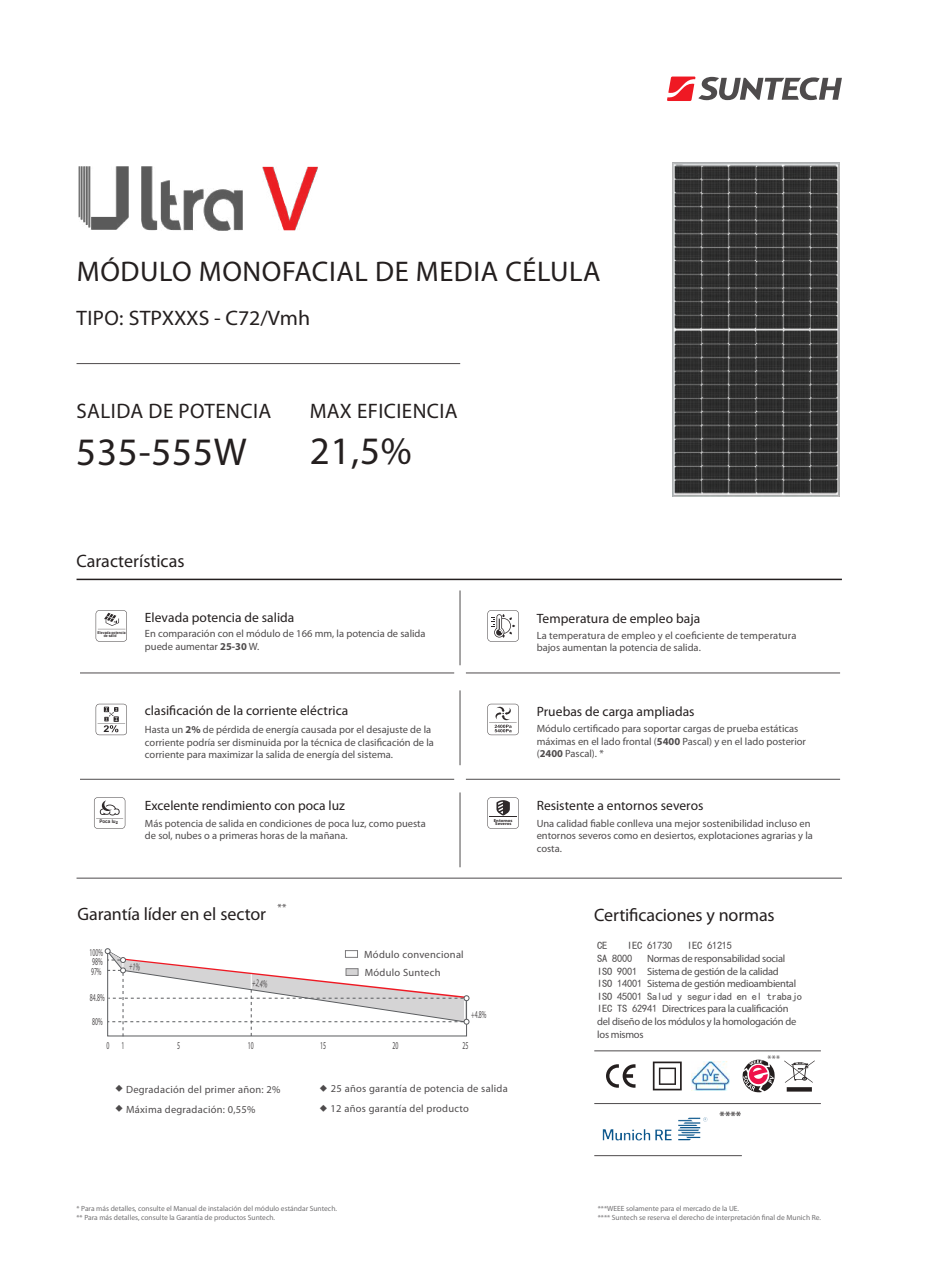
<style>
.page{position:relative;width:944px;height:1263px;background:#fff}
.page>*{position:absolute;margin:0;border:0;box-sizing:border-box;transform-origin:0 0}
.t1{font:39px "Myriad Pro";letter-spacing:.02em;color:#241f1f}
.t2{font:28.5px "Myriad Pro";letter-spacing:.02em;color:#241f1f}
.t3{font:21px "Myriad Pro";letter-spacing:.02em;color:#241f1f}
.t4{font:21px "Myriad Pro";color:#241f1f}
.t5{font:18px "Myriad Pro";letter-spacing:-.005em;color:#241f1f}
.t6{font:13.5px "Myriad Pro";color:#241f1f}
.t7{font:10.5px/12.6px "Myriad Pro";color:#4e4b4c}
.t8{font:10.5px/12.6px "Myriad Pro";letter-spacing:-.025em;color:#4e4b4c}
.t9{font:10.5px/18px "Myriad Pro";letter-spacing:.025em;color:#4e4b4c}
.t10{font:10.5px "Sim Hei";letter-spacing:-.025em;color:#4e4b4c}
.t11{font:10.5px/8.9px "Myriad Pro";color:#4e4b4c;scale:.56 1}
.t12{font:9.6px "Myriad Pro";color:#4e4b4c}
.t13{font:7.5px "Myriad Pro";color:#717072}
.t14{font:700 4.95px "Arial";color:#2e292a;scale:.94 1}
.t15{font:700 4.35px/3.8px "Myriad Pro";color:#2e292a;text-align:center;scale:1.07 1}
.t16{font:700 3.9px/3.6px "Arial";color:#2e292a;scale:.88 1}
.s1{font-weight:700}
.s2{font-family:"Sim Hei"}
</style>
<div class="page">
<svg style="left:667px;top:77px;width:175px;height:24px"></svg>
<hr style="left:594px;top:1050px;width:227px;height:1px;background:#4e4b4c">
<svg style="left:784px;top:1060px;width:31px;height:31px"></svg>
<svg style="left:743px;top:1060px;width:32px;height:32px"></svg>
<img style="left:692px;top:1061px;width:38px;height:29px">
<svg style="left:653px;top:1061px;width:29px;height:29px"></svg>
<svg style="left:606px;top:1064px;width:29px;height:24px"></svg>
<hr style="left:594px;top:1103px;width:227px;height:1px;background:#4e4b4c">
<img style="left:602px;top:1117px;width:106px;height:24px">
<hr style="left:594px;top:1155px;width:148px;height:1px;background:#4e4b4c">
<hr style="left:77px;top:363px;width:383px;height:1px;background:#4e4b4c">
<hr style="left:77px;top:579px;width:765px;height:1px;background:#241f1f">
<svg style="left:96px;top:610px;width:31px;height:32px"></svg>
<svg style="left:96px;top:704px;width:31px;height:31px"></svg>
<svg style="left:94px;top:797px;width:31px;height:32px"></svg>
<svg style="left:487px;top:797px;width:32px;height:32px"></svg>
<hr style="left:460px;top:590px;width:1px;height:75px;background:#4e4b4c">
<hr style="left:80px;top:673px;width:374px;height:1px;background:#4e4b4c">
<hr style="left:80px;top:779px;width:374px;height:1px;background:#4e4b4c">
<hr style="left:77px;top:878px;width:765px;height:1px;background:#4e4b4c">
<hr style="left:466px;top:673px;width:374px;height:1px;background:#4e4b4c">
<hr style="left:460px;top:690px;width:1px;height:75px;background:#4e4b4c">
<hr style="left:460px;top:792px;width:1px;height:75px;background:#4e4b4c">
<hr style="left:466px;top:779px;width:374px;height:1px;background:#4e4b4c">
<svg style="left:487px;top:610px;width:32px;height:32px"></svg>
<img style="left:78px;top:166px;width:240px;height:65px">
<svg style="left:487px;top:704px;width:32px;height:31px"></svg>
<img style="left:673px;top:163px;width:167px;height:334px">
<svg style="left:104px;top:948px;width:366px;height:89px"></svg>
<h2 class="t2" style="left:77px;top:254px;width:525px">MÓDULO MONOFACIAL DE MEDIA CÉLULA</h2>
<h3 class="t4" style="left:77px;top:305px;width:235px">TIPO: STPXXXS - C72/Vmh</h3>
<h3 class="t3" style="left:77px;top:398px;width:196px">SALIDA DE POTENCIA</h3>
<h3 class="t3" style="left:310px;top:398px;width:150px">MAX EFICIENCIA</h3>
<h1 class="t1" style="left:76px;top:428px;width:172px">535-555W</h1>
<h1 class="t1" style="left:310px;top:427px;width:104px">21,5%</h1>
<h3 class="t5" style="left:77px;top:550px;width:109px">Características</h3>
<p class="t6" style="left:145px;top:609px;width:151px">Elevada potencia de salida</p>
<p class="t6" style="left:537px;top:610px;width:165px">Temperatura de empleo baja</p>
<p class="t16" style="left:104px;top:631px;width:26px;text-indent:-6px">Elevada potencia de salid</p>
<p class="t7" style="left:145px;top:627px;width:282px">En comparación con el módulo de 166 mm, la potencia de salida puede aumentar <span class="s1">25-30</span> W.</p>
<p class="t7" style="left:537px;top:628px;width:261px">La temperatura de empleo y el coeficiente de temperatura bajos aumentan la potencia de salida.</p>
<p class="t6" style="left:145px;top:702px;width:205px">clasificación de la corriente eléctrica</p>
<p class="t6" style="left:537px;top:703px;width:159px">Pruebas de carga ampliadas</p>
<p class="t7" style="left:145px;top:723px;width:291px">Hasta un <span class="s1">2%</span> de pérdida de energía causada por el desajuste de la corriente podría ser disminuida por la técnica de clasificación de la corriente para maximizar la salida de energía del sistema.</p>
<p class="t7" style="left:537px;top:722px;width:271px">Módulo certificado para soportar cargas de prueba estáticas máximas en el lado frontal (<span class="s1">5400</span> Pascal) y en el lado posterior (<span class="s1">2400</span> Pascal). *</p>
<p class="t6" style="left:145px;top:797px;width:202px">Excelente rendimiento con poca luz</p>
<p class="t6" style="left:537px;top:797px;width:168px">Resistente a entornos severos</p>
<p class="t14" style="left:99px;top:818px;width:21px">Poca luz</p>
<p class="t15" style="left:494px;top:818px;width:19px">Entornos<br>Severos</p>
<p class="t7" style="left:145px;top:817px;width:282px">Más potencia de salida en condiciones de poca luz, como puesta de sol, nubes o a primeras horas de la mañana.</p>
<p class="t7" style="left:537px;top:817px;width:278px">Una calidad fiable conlleva una mejor sostenibilidad incluso en entornos severos como en desiertos, explotaciones agrarias y la costa.</p>
<p class="t7" style="left:277px;top:901px;width:10px">**</p>
<h3 class="t5" style="left:78px;top:903px;width:190px">Garantía líder en el sector</h3>
<h3 class="t5" style="left:594px;top:904px;width:182px">Certificaciones y normas</h3>
<p class="t10" style="left:597px;top:940px;width:12px">CE</p>
<p class="t10" style="left:627px;top:940px;width:47px">IEC 61730</p>
<p class="t10" style="left:687px;top:940px;width:47px">IEC 61215</p>
<p class="t10" style="left:597px;top:953px;width:37px">SA 8000</p>
<p class="t11" style="left:90px;top:948px;width:26px">100%<br>98%</p>
<p class="t9" style="left:364px;top:945px;width:101px">Módulo convencional<br>Módulo Suntech</p>
<p class="t8" style="left:597px;top:952px;width:200px;text-indent:50px">Normas de responsabilidad social<br><span class="s2">ISO 9001</span> Sistema de gestión de la calidad<br><span class="s2">ISO 14001</span> Sistema de gestión medioambiental</p>
<p class="t10" style="left:597px;top:991px;width:206px">ISO 45001 Salud y seguridad en el trabajo</p>
<p class="t8" style="left:597px;top:1002px;width:200px"><span class="s2">IEC TS 62941</span> Directrices para la cualificación del diseño de los módulos y la homologación de los mismos</p>
<p class="t12" style="left:768px;top:1053px;width:14px">***</p>
<p class="t11" style="left:91px;top:967px;width:20px">97%</p>
<p class="t11" style="left:90px;top:993px;width:28px">84.8%</p>
<p class="t11" style="left:92px;top:1016px;width:20px">80%</p>
<p class="t11" style="left:253px;top:978px;width:29px;rotate:8deg">+2.4%</p>
<p class="t11" style="left:471px;top:1010px;width:29px">+4.8%</p>
<p class="t11" style="left:121px;top:1040px;width:7px">1</p>
<p class="t11" style="left:320px;top:1040px;width:12px">15</p>
<p class="t11" style="left:392px;top:1040px;width:12px">20</p>
<p class="t11" style="left:463px;top:1040px;width:12px">25</p>
<p class="t11" style="left:107px;top:1040px;width:7px">0</p>
<p class="t11" style="left:177px;top:1040px;width:7px">5</p>
<p class="t11" style="left:248px;top:1040px;width:12px">10</p>
<p class="t9" style="left:115px;top:1080px;width:167px"><sup>◆</sup> Degradación del primer añon: 2%</p>
<p class="t9" style="left:115px;top:1100px;width:142px"><sup>◆</sup> Máxima degradación: 0,55%</p>
<p class="t9" style="left:320px;top:1079px;width:189px"><sup>◆</sup> 25 años garantía de potencia de salida</p>
<p class="t9" style="left:320px;top:1100px;width:151px"><sup>◆</sup> 12 años garantía del producto</p>
<p class="t13" style="left:77px;top:1204px;width:262px">* Para más detalles, consulte el Manual de instalación del módulo estándar Suntech.</p>
<p class="t13" style="left:598px;top:1204px;width:143px">***WEEE solamente para el mercado de la UE.</p>
<p class="t13" style="left:77px;top:1213px;width:200px">** Para más detalles, consulte la Garantía de productos Suntech.</p>
<p class="t13" style="left:598px;top:1213px;width:225px">**** Suntech se reserva el derecho de interpretación final de Munich Re.</p>
</div>
